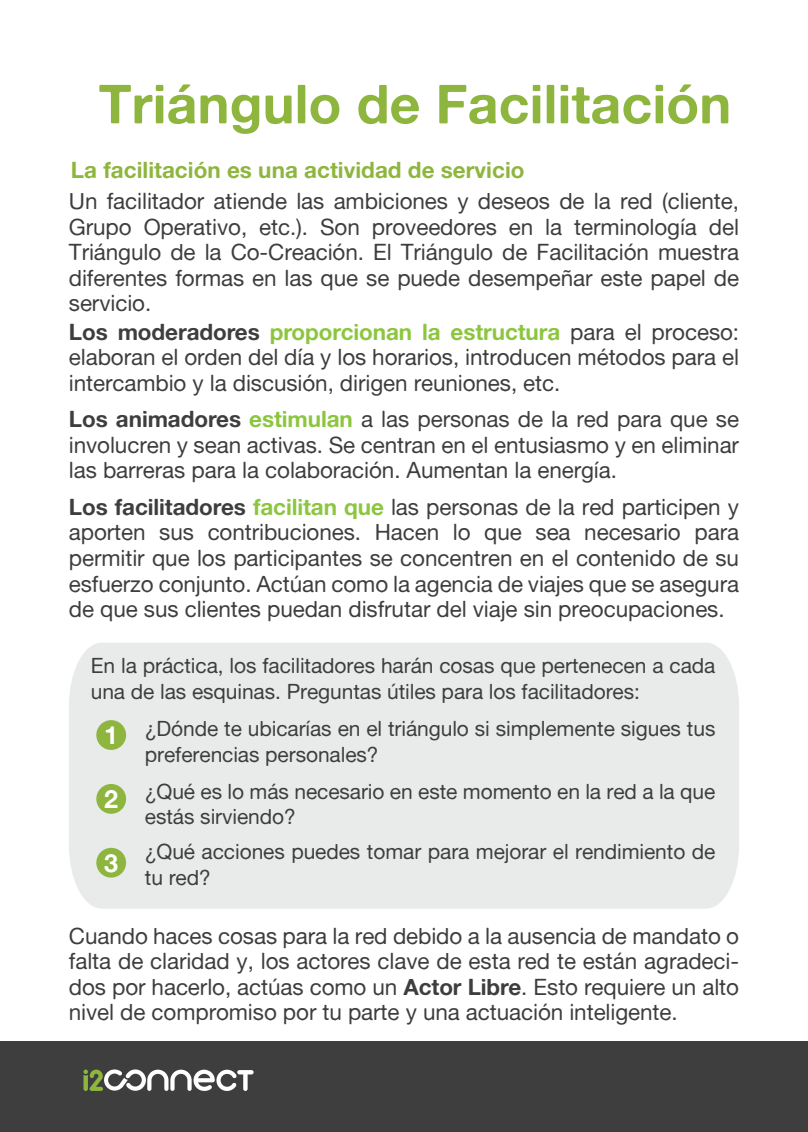
<style>
.page{position:relative;width:808px;height:1132px;background:#fff}
.page>*{position:absolute;margin:0;border:0;box-sizing:border-box;transform-origin:0 0}
.t1{font:54px "Alte Haas Grotesk Bold";color:#8eb63e}
.t2{font:25.2px "Alte Haas Grotesk Bold";color:#fff}
.t3{font:22.5px/25.5px "Alte Haas Grotesk";letter-spacing:-.005em;color:#3e3e3f;text-align:justify}
.t4{font:22.5px "Alte Haas Grotesk Bold";letter-spacing:-.005em;color:#8cc63f}
.t5{font:22.5px "Alte Haas Grotesk Bold";color:#8eb63e}
.t6{font:21px/25.5px "Alte Haas Grotesk";letter-spacing:-.005em;color:#3e3e3f}
.s1{color:#3e3e3f}
.s2{font-family:"Alte Haas Grotesk";color:#3e3e3f}
.s3{font-family:"Alte Haas Grotesk Bold"}
.s4{font-family:"Alte Haas Grotesk Bold";color:#8cc63f}
</style>
<div class="page">
<div style="left:0;top:1041px;width:808px;height:90px;background:#3e3e3f"></div>
<svg style="left:83px;top:1069px;width:171px;height:22px"></svg>
<div style="left:69px;top:643px;width:670px;height:265px;background:#e9eaea"></div>
<div style="left:96px;top:720px;width:30px;height:29px;background:#8eb63e;border-radius:50%"></div>
<div style="left:96px;top:783px;width:30px;height:30px;background:#8eb63e;border-radius:50%"></div>
<div style="left:96px;top:847px;width:30px;height:30px;background:#8eb63e;border-radius:50%"></div>
<h1 class="t1" style="left:99px;top:71px;width:634px">Triángulo de Facilitación</h1>
<p class="t5" style="left:71px;top:156px;width:455px">La facilitación es una actividad de servicio</p>
<p class="t3" style="left:69px;top:188px;width:672px">Un facilitador atiende las ambiciones y deseos de la red (cliente, Grupo Operativo, etc.). Son proveedores en la terminología del Triángulo de la Co-Creación. El Triángulo de Facilitación muestra diferentes formas en las que se puede desempeñar este papel de servicio.</p>
<p class="t4" style="left:69px;top:317px;width:672px"><span class="s1">Los moderadores</span> proporcionan la estructura <span class="s2">para el proceso:</span></p>
<p class="t3" style="left:69px;top:344px;width:672px">elaboran el orden del día y los horarios, introducen métodos para el intercambio y la discusión, dirigen reuniones, etc.</p>
<p class="t3" style="left:69px;top:406px;width:672px"><span class="s3">Los animadores</span> <span class="s4">estimulan</span> a las personas de la red para que se involucren y sean activas. Se centran en el entusiasmo y en eliminar las barreras para la colaboración. Aumentan la energía.</p>
<p class="t3" style="left:69px;top:493px;width:672px"><span class="s3">Los facilitadores</span> <span class="s4">facilitan que</span> las personas de la red participen y aporten sus contribuciones. Hacen lo que sea necesario para permitir que los participantes se concentren en el contenido de su esfuerzo conjunto. Actúan como la agencia de viajes que se asegura de que sus clientes puedan disfrutar del viaje sin preocupaciones.</p>
<p class="t6" style="left:91px;top:652px;width:626px">En la práctica, los facilitadores harán cosas que pertenecen a cada una de las esquinas. Preguntas útiles para los facilitadores:</p>
<p class="t2" style="left:104px;top:719px;width:16px">1</p>
<p class="t6" style="left:145px;top:715px;width:572px">¿Dónde te ubicarías en el triángulo si simplemente sigues tus preferencias personales?</p>
<p class="t6" style="left:145px;top:778px;width:572px">¿Qué es lo más necesario en este momento en la red a la que estás sirviendo?</p>
<p class="t6" style="left:145px;top:838px;width:572px">¿Qué acciones puedes tomar para mejorar el rendimiento de tu red?</p>
<p class="t2" style="left:104px;top:782px;width:16px">2</p>
<p class="t2" style="left:104px;top:846px;width:16px">3</p>
<p class="t3" style="left:69px;top:922px;width:672px">Cuando haces cosas para la red debido a la ausencia de mandato o falta de claridad y, los actores clave de esta red te están agradeci&shy;dos por hacerlo, actúas como un <span class="s3">Actor Libre</span>. Esto requiere un alto nivel de compromiso por tu parte y una actuación inteligente.</p>
</div>
